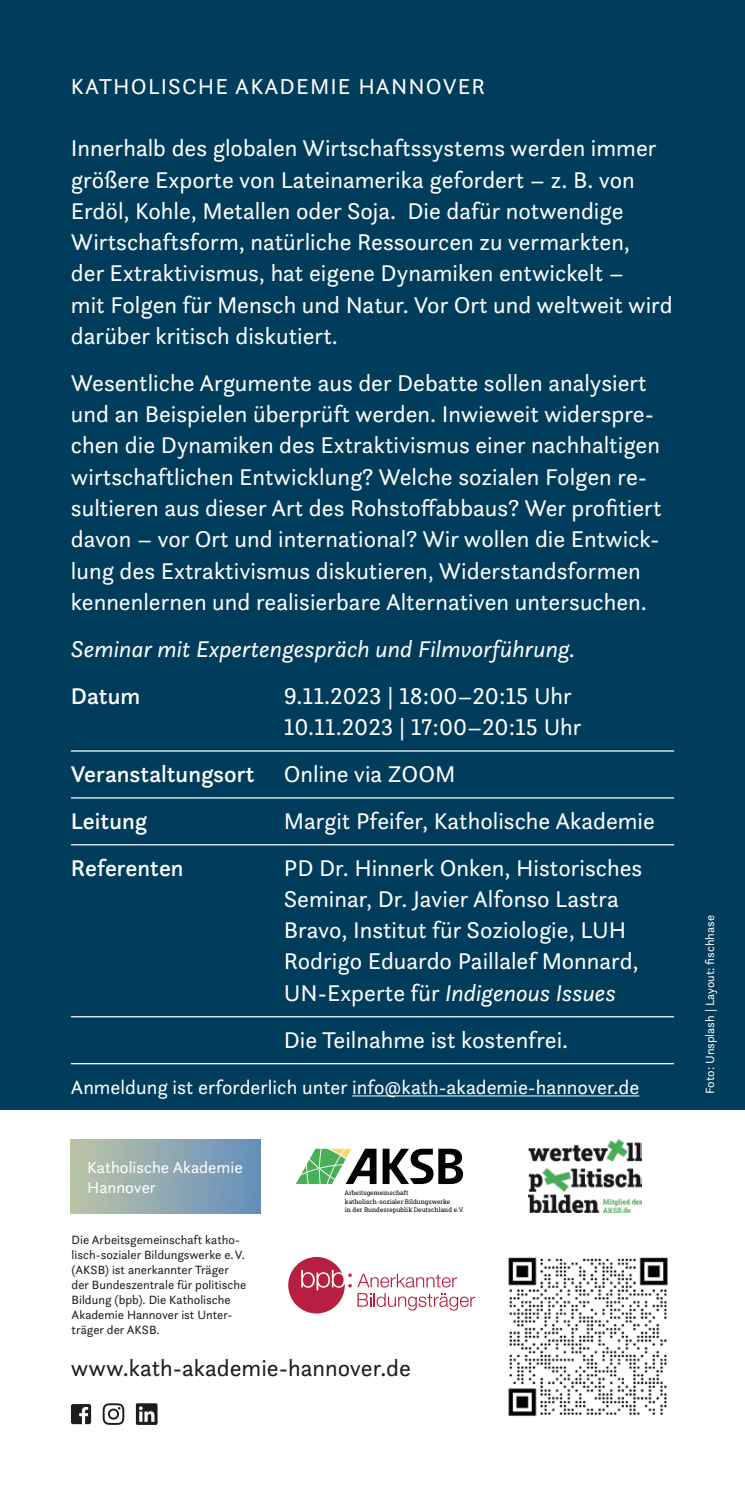
<style>
.page{position:relative;width:745px;height:1489px;background:#fff}
.page>*{position:absolute;margin:0;border:0;box-sizing:border-box;transform-origin:0 0}
.t1{font:23.75px/31.2px "Questa Sans";color:#fff}
.t2{font:500 23.75px/47px "Questa Sans";color:#fff}
.t3{font:italic 23.75px "Questa Sans";color:#fff}
.t4{font:23.75px "Questa Sans";color:#1d1d1b}
.t5{font:22.5px "Questa Sans";letter-spacing:.05em;color:#fff}
.t6{font:20px "Questa Sans";color:#fff}
.t7{font:16.75px/20px "Questa Sans";color:#fff}
.t8{font:12.5px/15px "Questa Sans";color:#1d1d1b}
.t9{font:12.25px "Questa Sans";color:#fff}
.t10{font:6.25px "Roboto Slab";color:#020203}
.s1{font-weight:400}
.s2{font-style:italic}
</style>
<div class="page">
<div style="left:0;top:0;width:744px;height:1109px;background:#003d5c"></div>
<svg style="left:71px;top:1404px;width:20px;height:19px"></svg>
<svg style="left:103px;top:1403px;width:21px;height:21px"></svg>
<img style="left:508px;top:1257px;width:160px;height:159px">
<svg style="left:136px;top:1403px;width:21px;height:21px"></svg>
<hr style="left:71px;top:750px;width:602px;height:1px;background:#fff">
<hr style="left:71px;top:797px;width:602px;height:1px;background:#fff">
<hr style="left:71px;top:844px;width:602px;height:1px;background:#fff">
<hr style="left:71px;top:1016px;width:602px;height:1px;background:#fff">
<hr style="left:71px;top:1062px;width:602px;height:2px;background:#fff">
<div style="left:71px;top:1139px;width:189px;height:73px;background:linear-gradient(to right,#bcc4a7,#658fbc)"></div>
<svg style="left:382px;top:1148px;width:81px;height:35px"></svg>
<svg style="left:296px;top:1148px;width:80px;height:35px"></svg>
<svg style="left:288px;top:1257px;width:63px;height:56px"></svg>
<svg style="left:357px;top:1273px;width:118px;height:37px"></svg>
<img style="left:528px;top:1139px;width:113px;height:73px">
<hr style="left:352px;top:1095px;width:287px;height:1px;background:#fff">
<p class="t5" style="left:71px;top:72px;width:415px">KATHOLISCHE AKADEMIE HANNOVER</p>
<p class="t1" style="left:71px;top:132px;width:602px">Innerhalb des globalen Wirtschaftssystems werden immer größere Exporte von Lateinamerika gefordert – z. B. von Erdöl, Kohle, Metallen oder Soja. Die dafür notwendige Wirtschaftsform, natürliche Ressourcen zu vermarkten,<br>der Extraktivismus, hat eigene Dynamiken entwickelt –<br>mit Folgen für Mensch und Natur. Vor Ort und weltweit wird darüber kritisch diskutiert.</p>
<p class="t1" style="left:71px;top:367px;width:591px">Wesentliche Argumente aus der Debatte sollen analysiert und an Beispielen überprüft werden. Inwieweit widerspre&shy;chen die Dynamiken des Extraktivismus einer nachhaltigen wirtschaftlichen Entwicklung? Welche sozialen Folgen re&shy;sultieren aus dieser Art des Rohstoffabbaus? Wer profitiert davon – vor Ort und international? Wir wollen die Entwick&shy;lung des Extraktivismus diskutieren, Widerstandsformen kennenlernen und realisierbare Alternativen untersuchen.</p>
<p class="t3" style="left:71px;top:633px;width:505px">Seminar mit Expertengespräch und Filmvorführung.</p>
<p class="t2" style="left:71px;top:671px;width:71px">Datum</p>
<p class="t1" style="left:283px;top:679px;width:299px">9.11.2023 | 18:00–20:15 Uhr<br>10.11.2023 | 17:00–20:15 Uhr</p>
<p class="t2" style="left:71px;top:749px;width:386px">Veranstaltungsort <span class="s1">Online via ZOOM<br></span>Leitung</p>
<p class="t1" style="left:283px;top:804px;width:372px">Margit Pfeifer, Katholische Akademie</p>
<p class="t2" style="left:71px;top:843px;width:114px">Referenten</p>
<p class="t1" style="left:283px;top:851px;width:360px">PD Dr. Hinnerk Onken, Historisches Seminar, Dr. Javier Alfonso Lastra Bravo, Institut für Soziologie, LUH Rodrigo Eduardo Paillalef Monnard, UN-Experte für <span class="s2">Indigenous Issues</span></p>
<p class="t1" style="left:283px;top:1023px;width:286px">Die Teilnahme ist kostenfrei.</p>
<p class="t6" style="left:71px;top:1074px;width:569px">Anmeldung ist erforderlich unter info@kath-akademie-hannover.de</p>
<p class="t7" style="left:87px;top:1156px;width:157px">Katholische Akademie<br>Hannover</p>
<p class="t8" style="left:72px;top:1232px;width:176px">Die Arbeitsgemeinschaft katho&shy;lisch-sozialer Bildungswerke e.V. (AKSB) ist anerkannter Träger der Bundeszentrale für politische<br>Bildung (bpb). Die Katholische<br>Akademie Hannover ist Unter&shy;träger der AKSB.</p>
<p class="t10" style="left:344px;top:1188px;width:65px">Arbeitsgemeinschaft</p>
<p class="t10" style="left:344px;top:1197px;width:107px">katholisch-sozialer Bildungswerke</p>
<p class="t10" style="left:344px;top:1205px;width:121px">in der Bundesrepublik Deutschland e.V.</p>
<p class="t4" style="left:71px;top:1352px;width:341px">www.kath-akademie-hannover.de</p>
<p class="t9" style="left:701px;top:1093px;width:180px;rotate:-90deg">Foto: Unsplash | Layout: fischhase</p>
</div>
